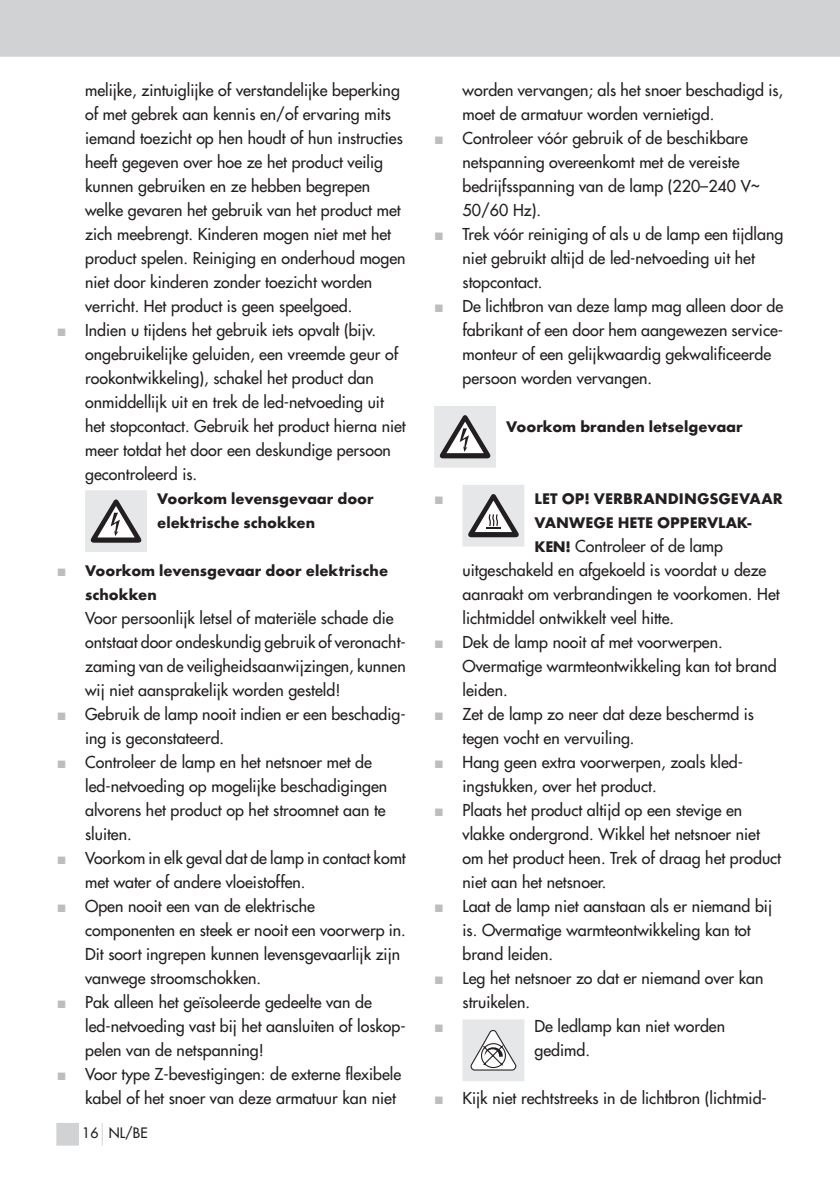
<style>
.page{position:relative;width:840px;height:1191px;background:#fff}
.page>*{position:absolute;margin:0;border:0;box-sizing:border-box;transform-origin:0 0}
.t1{font:16px/24px "Futura";color:#231f20}
.t2{font:700 16px/24px "Futura";color:#231f20}
.t3{font:16px "Arial";color:#bbbdbf}
.t4{font:14px "Futura";color:#231f20}
.s1{font-family:"Arial";color:#bbbdbf}
.s2{font-family:"Arial";font-weight:400;color:#bbbdbf}
.s3{font-weight:700}
</style>
<div class="page">
<div style="left:0;top:0;width:839px;height:57px;background:#d1d2d4"></div>
<div style="left:56px;top:1123px;width:23px;height:22px;background:#d1d2d4"></div>
<svg style="left:102px;top:1123px;width:1px;height:22px"></svg>
<div style="left:86px;top:491px;width:60px;height:60px;background:#e6e7e9"></div>
<svg style="left:91px;top:499px;width:50px;height:44px"></svg>
<div style="left:85px;top:490px;width:62px;height:62px;border:2px solid #e6e7e9"></div>
<div style="left:435px;top:407px;width:59px;height:59px;background:#e6e7e9"></div>
<svg style="left:439px;top:415px;width:51px;height:43px"></svg>
<div style="left:434px;top:406px;width:61px;height:61px;border:2px solid #e6e7e9"></div>
<div style="left:463px;top:486px;width:60px;height:59px;background:#e6e7e9"></div>
<svg style="left:468px;top:494px;width:50px;height:43px"></svg>
<div style="left:462px;top:485px;width:62px;height:61px;border:2px solid #e6e7e9"></div>
<div style="left:463px;top:1020px;width:60px;height:60px;background:#e6e7e9"></div>
<svg style="left:470px;top:1030px;width:46px;height:40px"></svg>
<div style="left:462px;top:1019px;width:62px;height:62px;border:2px solid #e6e7e9"></div>
<p class="t1" style="left:85px;top:78px;width:322px">melijke, zintuiglijke of verstandelijke beperking of met gebrek aan kennis en/of ervaring mits iemand toezicht op hen houdt of hun instructies heeft gegeven over hoe ze het product veilig kunnen gebruiken en ze hebben begrepen welke gevaren het gebruik van het product met zich meebrengt. Kinderen mogen niet met het product spelen. Reiniging en onderhoud mogen niet door kinderen zonder toezicht worden verricht. Het product is geen speelgoed.</p>
<p class="t1" style="left:85px;top:318px;width:322px;text-indent:-28px"><span class="s1">■</span> Indien u tijdens het gebruik iets opvalt (bijv. ongebruikelijke geluiden, een vreemde geur of rookontwikkeling), schakel het product dan onmiddellijk uit en trek de led-netvoeding uit het stopcontact. Gebruik het product hierna niet meer totdat het door een deskundige persoon gecontroleerd is.</p>
<p class="t2" style="left:157px;top:485px;width:218px">Voorkom levensgevaar door elektrische schokken</p>
<p class="t2" style="left:85px;top:557px;width:304px;text-indent:-28px"><span class="s2">■</span> Voorkom levensgevaar door elektrische schokken</p>
<p class="t1" style="left:85px;top:606px;width:322px">Voor persoonlijk letsel of materiële schade die ontstaat door ondeskundig gebruik of veronacht&shy;zaming van de veiligheidsaanwijzingen, kunnen wij niet aansprakelijk worden gesteld!</p>
<p class="t1" style="left:85px;top:702px;width:322px;text-indent:-28px"><span class="s1">■</span> Gebruik de lamp nooit indien er een beschadig&shy;ing is geconstateerd.</p>
<p class="t1" style="left:85px;top:750px;width:303px;text-indent:-28px"><span class="s1">■</span> Controleer de lamp en het netsnoer met de led-netvoeding op mogelijke beschadigingen alvorens het product op het stroomnet aan te sluiten.</p>
<p class="t1" style="left:85px;top:846px;width:322px;text-indent:-28px"><span class="s1">■</span> Voorkom in elk geval dat de lamp in contact komt met water of andere vloeistoffen.</p>
<p class="t1" style="left:85px;top:894px;width:322px;text-indent:-28px"><span class="s1">■</span> Open nooit een van de elektrische componenten en steek er nooit een voorwerp in.<br>Dit soort ingrepen kunnen levensgevaarlijk zijn vanwege stroomschokken.</p>
<p class="t1" style="left:85px;top:990px;width:322px;text-indent:-28px"><span class="s1">■</span> Pak alleen het geïsoleerde gedeelte van de led-netvoeding vast bij het aansluiten of loskop&shy;pelen van de netspanning!</p>
<p class="t1" style="left:85px;top:1062px;width:317px;text-indent:-28px"><span class="s1">■</span> Voor type Z-bevestigingen: de externe flexibele kabel of het snoer van deze armatuur kan niet</p>
<p class="t4" style="left:82px;top:1123px;width:67px">16 NL/BE</p>
<p class="t1" style="left:462px;top:78px;width:322px">worden vervangen; als het snoer beschadigd is, moet de armatuur worden vernietigd.</p>
<p class="t1" style="left:462px;top:126px;width:299px;text-indent:-28px"><span class="s1">■</span> Controleer vóór gebruik of de beschikbare netspanning overeenkomt met de vereiste bedrijfsspanning van de lamp (220–240 V~ 50/60 Hz).</p>
<p class="t1" style="left:462px;top:222px;width:322px;text-indent:-28px"><span class="s1">■</span> Trek vóór reiniging of als u de lamp een tijdlang niet gebruikt altijd de led-netvoeding uit het stopcontact.</p>
<p class="t1" style="left:462px;top:294px;width:322px;text-indent:-28px"><span class="s1">■</span> De lichtbron van deze lamp mag alleen door de fabrikant of een door hem aangewezen service&shy;monteur of een gelijkwaardig gekwalificeerde persoon worden vervangen.</p>
<p class="t2" style="left:506px;top:413px;width:238px">Voorkom branden letselgevaar</p>
<p class="t3" style="left:434px;top:487px;width:11px">■</p>
<p class="t2" style="left:534px;top:485px;width:249px">LET OP! VERBRANDINGSGEVAAR</p>
<p class="t2" style="left:534px;top:509px;width:218px">VANWEGE HETE OPPERVLAK-</p>
<p class="t1" style="left:534px;top:534px;width:190px"><span class="s3">KEN!</span> Controleer of de lamp</p>
<p class="t1" style="left:462px;top:558px;width:305px">uitgeschakeld en afgekoeld is voordat u deze</p>
<p class="t1" style="left:462px;top:582px;width:318px">aanraakt om verbrandingen te voorkomen. Het</p>
<p class="t1" style="left:462px;top:606px;width:213px">lichtmiddel ontwikkelt veel hitte.</p>
<p class="t1" style="left:462px;top:630px;width:315px;text-indent:-28px"><span class="s1">■</span> Dek de lamp nooit af met voorwerpen.<br>Overmatige warmteontwikkeling kan tot brand leiden.</p>
<p class="t1" style="left:462px;top:702px;width:293px;text-indent:-28px"><span class="s1">■</span> Zet de lamp zo neer dat deze beschermd is tegen vocht en vervuiling.</p>
<p class="t1" style="left:462px;top:750px;width:282px;text-indent:-28px"><span class="s1">■</span> Hang geen extra voorwerpen, zoals kled&shy;ingstukken, over het product.</p>
<p class="t1" style="left:462px;top:798px;width:320px;text-indent:-28px"><span class="s1">■</span> Plaats het product altijd op een stevige en vlakke ondergrond. Wikkel het netsnoer niet om het product heen. Trek of draag het product niet aan het netsnoer.</p>
<p class="t1" style="left:462px;top:894px;width:311px;text-indent:-28px"><span class="s1">■</span> Laat de lamp niet aanstaan als er niemand bij is. Overmatige warmteontwikkeling kan tot brand leiden.</p>
<p class="t1" style="left:462px;top:966px;width:302px;text-indent:-28px"><span class="s1">■</span> Leg het netsnoer zo dat er niemand over kan struikelen.</p>
<p class="t3" style="left:434px;top:1015px;width:11px">■</p>
<p class="t1" style="left:534px;top:1014px;width:192px">De ledlamp kan niet worden gedimd.</p>
<p class="t1" style="left:434px;top:1086px;width:334px"><span class="s1">■</span> Kijk niet rechtstreeks in de lichtbron (lichtmid-</p>
</div>
